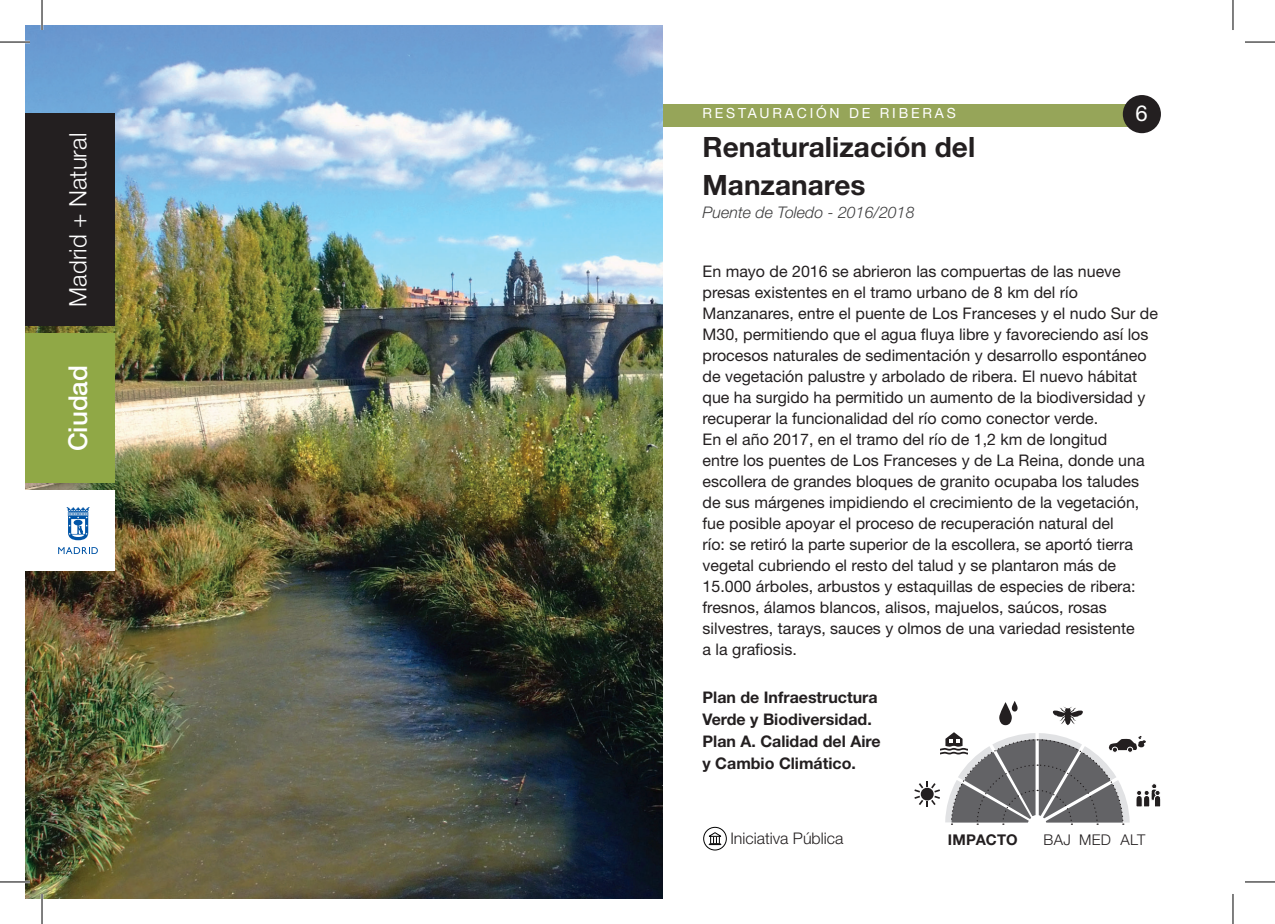
<style>
.page{position:relative;width:1275px;height:924px;background:#fff}
.page>*{position:absolute;margin:0;border:0;box-sizing:border-box;transform-origin:0 0}
.t1{font:700 28px/38.4px "Helvetica Neue LT Std";color:#231f20}
.t2{font:500 26px "Helvetica Neue LT Std";color:#fff}
.t3{font:300 24px "Helvetica Neue LT Std";color:#fff}
.t4{font:22px "Helvetica Neue LT Std";color:#fff}
.t5{font:16px/21px "Helvetica Neue LT Std";color:#231f20}
.t6{font:700 16px/22px "Helvetica Neue LT Std";color:#231f20}
.t7{font:italic 300 16px "Helvetica Neue LT Std";color:#3e3e3f}
.t8{font:300 16px "Helvetica Neue LT Std";color:#231f20}
.t9{font:300 14.8px "Helvetica Neue LT Std";letter-spacing:.02em;color:#231f20}
.t10{font:700 14.8px "Helvetica Neue LT Std";letter-spacing:.01em;color:#231f20}
.t11{font:14px "Helvetica Neue LT Std";letter-spacing:.2em;color:#fff}
</style>
<div class="page">
<div style="left:662px;top:104px;width:468px;height:22px;background:#96a559"></div>
<img style="left:25px;top:25px;width:637px;height:873px">
<div style="left:1122px;top:95px;width:39px;height:38px;background:#231f20;border-radius:50%"></div>
<div style="left:25px;top:113px;width:17px;height:23px;background:#231f20"></div>
<div style="left:1028px;top:814px;width:18px;height:18px;border:1px solid #fff;border-radius:50%"></div>
<svg style="left:999px;top:701px;width:18px;height:23px"></svg>
<svg style="left:1052px;top:706px;width:31px;height:18px"></svg>
<svg style="left:914px;top:732px;width:247px;height:92px"></svg>
<div style="left:25px;top:114px;width:89px;height:212px;background:#231f20"></div>
<div style="left:25px;top:333px;width:89px;height:150px;background:#90a846"></div>
<div style="left:25px;top:490px;width:89px;height:80px;background:#fff"></div>
<svg style="left:58px;top:547px;width:40px;height:6px"></svg>
<svg style="left:66px;top:507px;width:24px;height:33px"></svg>
<div style="left:703px;top:826px;width:23px;height:23px;border:1px solid #000001;border-radius:50%"></div>
<svg style="left:708px;top:832px;width:13px;height:12px"></svg>
<hr style="left:0;top:41px;width:30px;height:2px;background:#fff">
<hr style="left:0;top:880px;width:30px;height:2px;background:#fff">
<hr style="left:41px;top:0;width:2px;height:30px;background:#fff">
<hr style="left:41px;top:893px;width:2px;height:30px;background:#fff">
<hr style="left:0;top:42px;width:30px;height:1px;background:#000">
<hr style="left:1245px;top:42px;width:30px;height:1px;background:#000">
<hr style="left:0;top:881px;width:30px;height:1px;background:#000">
<hr style="left:1245px;top:881px;width:30px;height:1px;background:#000">
<hr style="left:42px;top:0;width:1px;height:30px;background:#000">
<hr style="left:42px;top:893px;width:1px;height:30px;background:#000">
<hr style="left:1232px;top:0;width:1px;height:30px;background:#000">
<hr style="left:1232px;top:893px;width:1px;height:30px;background:#000">
<h3 class="t3" style="left:63px;top:306px;width:175px;rotate:-90deg">Madrid + Natural</h3>
<h2 class="t2" style="left:63px;top:451px;width:88px;rotate:-90deg">Ciudad</h2>
<p class="t11" style="left:702px;top:105px;width:255px">RESTAURACIÓN DE RIBERAS</p>
<h1 class="t1" style="left:702px;top:127px;width:274px">Renaturalización del<br>Manzanares</h1>
<p class="t7" style="left:702px;top:203px;width:213px">Puente de Toledo - 2016/2018</p>
<h3 class="t4" style="left:1135px;top:100px;width:14px">6</h3>
<p class="t5" style="left:702px;top:260px;width:457px">En mayo de 2016 se abrieron las compuertas de las nueve presas existentes en el tramo urbano de 8 km del río Manzanares, entre el puente de Los Franceses y el nudo Sur de M30, permitiendo que el agua fluya libre y favoreciendo así los procesos naturales de sedimentación y desarrollo espontáneo de vegetación palustre y arbolado de ribera. El nuevo hábitat que ha surgido ha permitido un aumento de la biodiversidad y recuperar la funcionalidad del río como conector verde.<br>En el año 2017, en el tramo del río de 1,2 km de longitud<br>entre los puentes de Los Franceses y de La Reina, donde una escollera de grandes bloques de granito ocupaba los taludes de sus márgenes impidiendo el crecimiento de la vegetación, fue posible apoyar el proceso de recuperación natural del<br>río: se retiró la parte superior de la escollera, se aportó tierra vegetal cubriendo el resto del talud y se plantaron más de 15.000 árboles, arbustos y estaquillas de especies de ribera: fresnos, álamos blancos, alisos, majuelos, saúcos, rosas silvestres, tarays, sauces y olmos de una variedad resistente<br>a la grafiosis.</p>
<p class="t6" style="left:702px;top:685px;width:179px">Plan de Infraestructura<br>Verde y Biodiversidad.<br>Plan A. Calidad del Aire y Cambio Climático.</p>
<p class="t8" style="left:730px;top:827px;width:114px">Iniciativa Pública</p>
<p class="t10" style="left:947px;top:830px;width:71px">IMPACTO</p>
<p class="t9" style="left:1043px;top:830px;width:103px">BAJ MED ALT</p>
</div>
